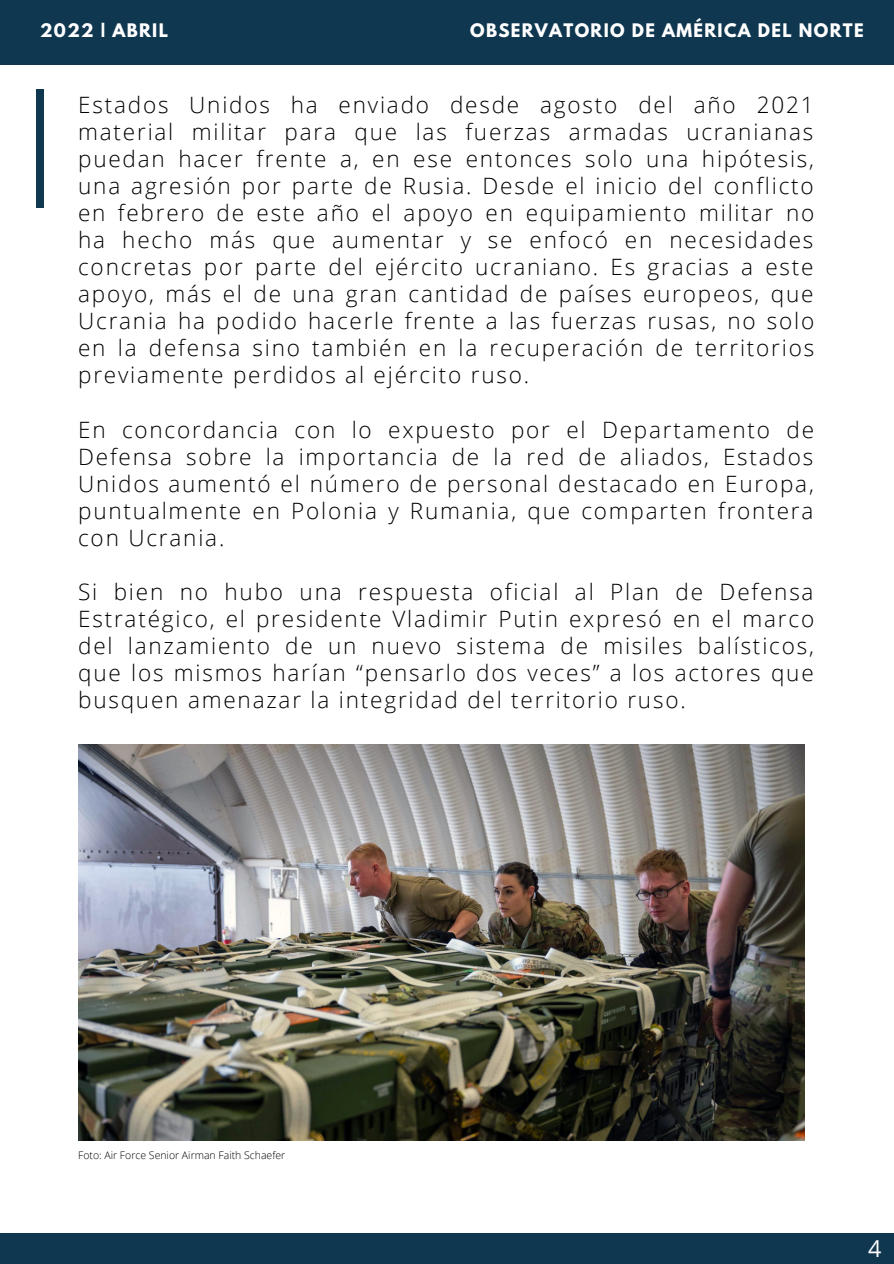
<style>
.page{position:relative;width:894px;height:1264px;background:#fff}
.page>*{position:absolute;margin:0;border:0;box-sizing:border-box;transform-origin:0 0}
.t1{font:23.4px "Open Sans";color:#fff}
.t2{font:300 22.5px/27px "Open Sans";letter-spacing:.08em;color:#000;text-align:justify}
.t3{font:700 16.5px "League Spartan";letter-spacing:.08em;color:#fff}
.t4{font:300 10.5px "Open Sans";color:#000}
</style>
<div class="page">
<div style="left:36px;top:90px;width:8px;height:118px;background:#0f3750"></div>
<img style="left:78px;top:744px;width:726px;height:396px">
<div style="left:0;top:1px;width:893px;height:64px;background:#0f3750"></div>
<div style="left:0;top:1233px;width:893px;height:30px;background:#0f3750"></div>
<p class="t3" style="left:40px;top:22px;width:129px">2022 | ABRIL</p>
<p class="t3" style="left:470px;top:22px;width:395px">OBSERVATORIO DE AMÉRICA DEL NORTE</p>
<p class="t2" style="left:78px;top:91px;width:737px">Estados Unidos ha enviado desde agosto del año 2021 material militar para que las fuerzas armadas ucranianas puedan hacer frente a, en ese entonces solo una hipótesis, una agresión por parte de Rusia. Desde el inicio del conflicto en febrero de este año el apoyo en equipamiento militar no ha hecho más que aumentar y se enfocó en necesidades concretas por parte del ejército ucraniano. Es gracias a este apoyo, más el de una gran cantidad de países europeos, que Ucrania ha podido hacerle frente a las fuerzas rusas, no solo en la defensa sino también en la recuperación de territorios previamente perdidos al ejército ruso.</p>
<p class="t2" style="left:78px;top:415px;width:737px">En concordancia con lo expuesto por el Departamento de Defensa sobre la importancia de la red de aliados, Estados Unidos aumentó el número de personal destacado en Europa, puntualmente en Polonia y Rumania, que comparten frontera con Ucrania.</p>
<p class="t2" style="left:78px;top:577px;width:737px">Si bien no hubo una respuesta oficial al Plan de Defensa Estratégico, el presidente Vladimir Putin expresó en el marco del lanzamiento de un nuevo sistema de misiles balísticos, que los mismos harían “pensarlo dos veces” a los actores que busquen amenazar la integridad del territorio ruso.</p>
<p class="t4" style="left:78px;top:1147px;width:209px">Foto: Air Force Senior Airman Faith Schaefer</p>
<p class="t1" style="left:868px;top:1231px;width:15px">4</p>
</div>
